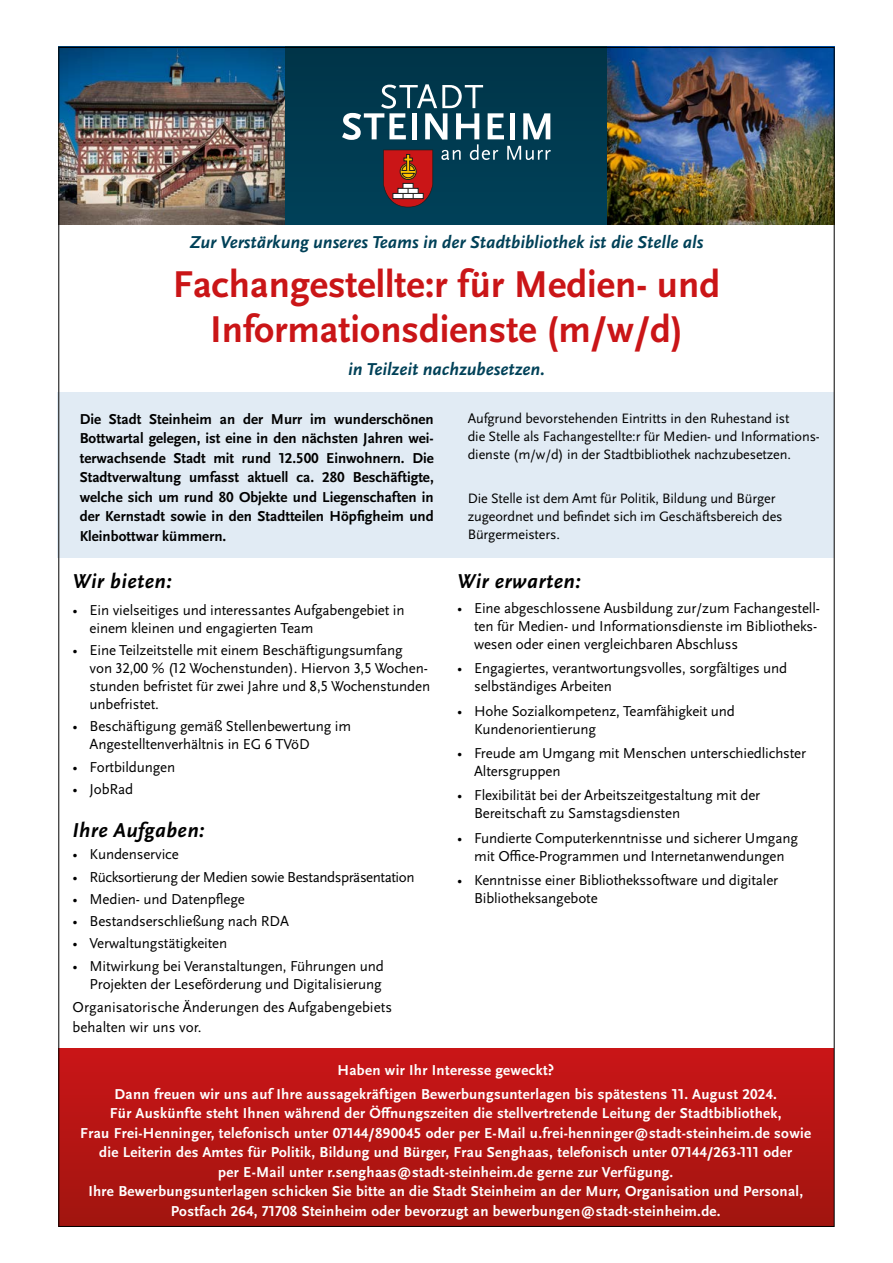
<style>
.page{position:relative;width:893px;height:1263px;background:#fff}
.page>*{position:absolute;margin:0;border:0;box-sizing:border-box;transform-origin:0 0}
.t1{font:700 39px/45px "Scala Sans Pro";color:#ca1517;text-align:center}
.t2{font:italic 700 21px "Scala Sans Pro";letter-spacing:.02em;color:#000}
.t3{font:italic 700 18px "Scala Sans Pro";color:#004158}
.t4{font:15px/18px "Scala Sans Pro";letter-spacing:-.01em;color:#000}
.t5{font:700 15px/19.5px "Scala Sans Pro";letter-spacing:.02em;color:#fff;text-align:center}
.t6{font:700 15px/19.5px "Scala Sans Pro";color:#000;text-align:justify}
.t7{font:15px "Scala Sans Pro";letter-spacing:-.03em;color:#000}
.t8{font:14.25px/18px "Scala Sans Pro";letter-spacing:-.01em;color:#000}
</style>
<div class="page">
<div style="left:58px;top:47px;width:777px;height:177px;background:#00394f"></div>
<svg style="left:342px;top:84px;width:209px;height:123px"></svg>
<img style="left:60px;top:49px;width:225px;height:175px">
<img style="left:607px;top:47px;width:228px;height:177px">
<div style="left:57px;top:392px;width:777px;height:165px;background:#e1ebf4"></div>
<div style="left:58px;top:1048px;width:775px;height:179px;background:linear-gradient(to bottom,#ca1518,#a1150f)"></div>
<p class="t3" style="left:190px;top:232px;width:515px">Zur Verstärkung unseres Teams in der Stadtbibliothek ist die Stelle als</p>
<h1 class="t1" style="left:173px;top:263px;width:549px">Fachangestellte:r für Medien- und<br>Informationsdienste (m/w/d)</h1>
<p class="t3" style="left:348px;top:359px;width:198px">in Teilzeit nachzubesetzen.</p>
<p class="t6" style="left:80px;top:409px;width:356px">Die Stadt Steinheim an der Murr im wunderschönen Bottwartal gelegen, ist eine in den nächsten Jahren wei&shy;terwachsende Stadt mit rund 12.500 Einwohnern. Die Stadtverwaltung umfasst aktuell ca. 280 Beschäftigte, welche sich um rund 80 Objekte und Liegenschaften in der Kernstadt sowie in den Stadtteilen Höpfigheim und Kleinbottwar kümmern.</p>
<p class="t8" style="left:468px;top:409px;width:354px">Aufgrund bevorstehenden Eintritts in den Ruhestand ist<br>die Stelle als Fachangestellte:r für Medien- und Informations&shy;dienste (m/w/d) in der Stadtbibliothek nachzubesetzen.</p>
<p class="t8" style="left:468px;top:490px;width:316px">Die Stelle ist dem Amt für Politik, Bildung und Bürger zugeordnet und befindet sich im Geschäftsbereich des<br>Bürgermeisters.</p>
<h2 class="t2" style="left:73px;top:569px;width:101px">Wir bieten:</h2>
<p class="t4" style="left:90px;top:601px;width:316px;text-indent:-17px">• Ein vielseitiges und interessantes Aufgabengebiet in einem kleinen und engagierten Team</p>
<p class="t4" style="left:90px;top:641px;width:342px;text-indent:-17px">• Eine Teilzeitstelle mit einem Beschäftigungsumfang<br>von 32,00 % (12 Wochenstunden). Hiervon 3,5 Wochen&shy;stunden befristet für zwei Jahre und 8,5 Wochenstunden unbefristet.</p>
<p class="t4" style="left:90px;top:718px;width:263px;text-indent:-17px">• Beschäftigung gemäß Stellenbewertung im<br>Angestelltenverhältnis in EG 6 TVöD</p>
<p class="t4" style="left:73px;top:758px;width:104px">• Fortbildungen</p>
<p class="t4" style="left:73px;top:780px;width:62px">• JobRad</p>
<h2 class="t2" style="left:73px;top:818px;width:133px">Ihre Aufgaben:</h2>
<p class="t4" style="left:73px;top:846px;width:108px">• Kundenservice</p>
<p class="t7" style="left:73px;top:868px;width:343px">• Rücksortierung der Medien sowie Bestandspräsentation</p>
<p class="t4" style="left:73px;top:890px;width:174px">• Medien- und Datenpflege</p>
<p class="t4" style="left:73px;top:912px;width:218px">• Bestandserschließung nach RDA</p>
<p class="t4" style="left:73px;top:935px;width:156px">• Verwaltungstätigkeiten</p>
<p class="t4" style="left:73px;top:957px;width:313px;text-align:right">• Mitwirkung bei Veranstaltungen, Führungen und<br>Projekten der Leseförderung und Digitalisierung</p>
<p class="t4" style="left:73px;top:998px;width:321px;line-height:19.5px">Organisatorische Änderungen des Aufgabengebiets behalten wir uns vor.</p>
<h2 class="t2" style="left:457px;top:569px;width:125px">Wir erwarten:</h2>
<p class="t4" style="left:474px;top:599px;width:347px;text-indent:-17px">• Eine abgeschlossene Ausbildung zur/zum Fachangestell&shy;ten für Medien- und Informationsdienste im Bibliotheks&shy;wesen oder einen vergleichbaren Abschluss</p>
<p class="t4" style="left:474px;top:659px;width:315px;text-indent:-17px">• Engagiertes, verantwortungsvolles, sorgfältiges und selbständiges Arbeiten</p>
<p class="t4" style="left:474px;top:702px;width:262px;text-indent:-17px">• Hohe Sozialkompetenz, Teamfähigkeit und<br>Kundenorientierung</p>
<p class="t4" style="left:474px;top:744px;width:334px;text-indent:-17px">• Freude am Umgang mit Menschen unterschiedlichster<br>Altersgruppen</p>
<p class="t4" style="left:474px;top:786px;width:288px;text-indent:-17px">• Flexibilität bei der Arbeitszeitgestaltung mit der<br>Bereitschaft zu Samstagsdiensten</p>
<p class="t4" style="left:457px;top:829px;width:342px;text-align:center">• Fundierte Computerkenntnisse und sicherer Umgang mit Office-Programmen und Internetanwendungen</p>
<p class="t4" style="left:474px;top:871px;width:306px;text-indent:-17px">• Kenntnisse einer Bibliothekssoftware und digitaler<br>Bibliotheksangebote</p>
<p class="t5" style="left:115px;top:1058px;width:664px;line-height:23.5px">Haben wir Ihr Interesse geweckt?<br>Dann freuen wir uns auf Ihre aussagekräftigen Bewerbungsunterlagen bis spätestens 11. August 2024.</p>
<p class="t5" style="left:80px;top:1103px;width:732px">Für Auskünfte steht Ihnen während der Öffnungszeiten die stellvertretende Leitung der Stadtbibliothek,<br>Frau Frei-Henninger, telefonisch unter 07144/890045 oder per E-Mail u.frei-henninger@stadt-steinheim.de sowie die Leiterin des Amtes für Politik, Bildung und Bürger, Frau Senghaas, telefonisch unter 07144/263-111 oder<br>per E-Mail unter r.senghaas@stadt-steinheim.de gerne zur Verfügung.<br>Ihre Bewerbungsunterlagen schicken Sie bitte an die Stadt Steinheim an der Murr, Organisation und Personal, Postfach 264, 71708 Steinheim oder bevorzugt an bewerbungen@stadt-steinheim.de.</p>
</div>
